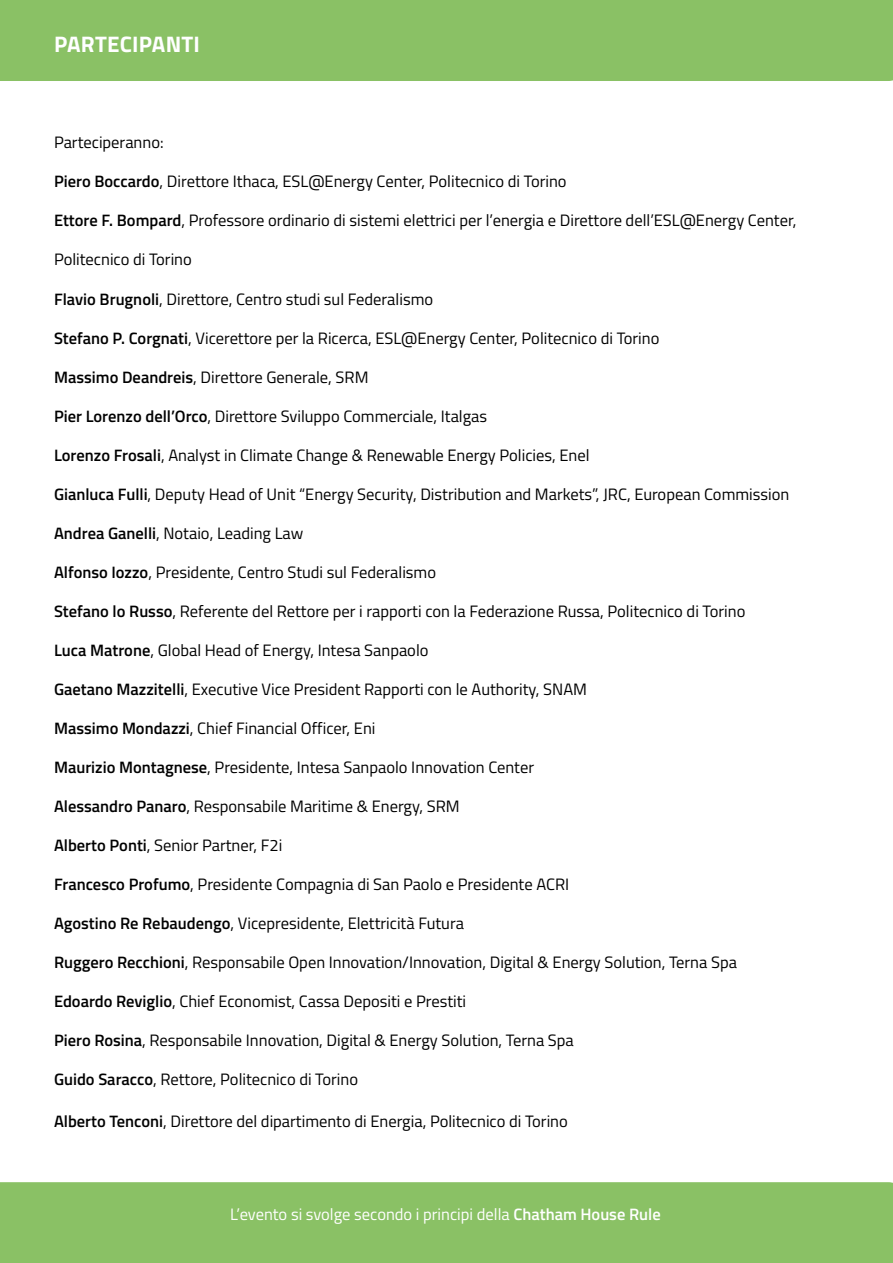
<style>
.page{position:relative;width:893px;height:1263px;background:#fff}
.page>*{position:absolute;margin:0;border:0;box-sizing:border-box;transform-origin:0 0}
.t1{font:700 22.5px "Titillium";letter-spacing:.01em;color:#fff}
.t2{font:16.5px "Titillium";color:#000}
.t3{font:16.5px "Titillium";color:#fff}
.s1{font-weight:600}
</style>
<div class="page">
<div style="left:0;top:0;width:893px;height:81px;background:#8ac165"></div>
<div style="left:0;top:1182px;width:893px;height:81px;background:#8ac165"></div>
<h1 class="t1" style="left:54px;top:26px;width:147px">PARTECIPANTI</h1>
<p class="t2" style="left:54px;top:131px;width:111px">Parteciperanno:</p>
<p class="t2" style="left:54px;top:170px;width:514px"><span class="s1">Piero Boccardo</span>, Direttore Ithaca, ESL@Energy Center, Politecnico di Torino</p>
<p class="t2" style="left:54px;top:209px;width:744px"><span class="s1">Ettore F. Bompard</span>, Professore ordinario di sistemi elettrici per l’energia e Direttore dell’ESL@Energy Center,</p>
<p class="t2" style="left:54px;top:248px;width:139px">Politecnico di Torino</p>
<p class="t2" style="left:54px;top:287px;width:381px"><span class="s1">Flavio Brugnoli</span>, Direttore, Centro studi sul Federalismo</p>
<p class="t2" style="left:54px;top:326px;width:607px"><span class="s1">Stefano P. Corgnati</span>, Vicerettore per la Ricerca, ESL@Energy Center, Politecnico di Torino</p>
<p class="t2" style="left:54px;top:365px;width:316px"><span class="s1">Massimo Deandreis</span>, Direttore Generale, SRM</p>
<p class="t2" style="left:54px;top:404px;width:435px"><span class="s1">Pier Lorenzo dell’Orco</span>, Direttore Sviluppo Commerciale, Italgas</p>
<p class="t2" style="left:54px;top:443px;width:537px"><span class="s1">Lorenzo Frosali</span>, Analyst in Climate Change &amp; Renewable Energy Policies, Enel</p>
<p class="t2" style="left:54px;top:482px;width:737px"><span class="s1">Gianluca Fulli</span>, Deputy Head of Unit “Energy Security, Distribution and Markets”, JRC, European Commission</p>
<p class="t2" style="left:54px;top:521px;width:251px"><span class="s1">Andrea Ganelli</span>, Notaio, Leading Law</p>
<p class="t2" style="left:54px;top:560px;width:384px"><span class="s1">Alfonso Iozzo</span>, Presidente, Centro Studi sul Federalismo</p>
<p class="t2" style="left:54px;top:599px;width:693px"><span class="s1">Stefano lo Russo</span>, Referente del Rettore per i rapporti con la Federazione Russa, Politecnico di Torino</p>
<p class="t2" style="left:54px;top:638px;width:376px"><span class="s1">Luca Matrone</span>, Global Head of Energy, Intesa Sanpaolo</p>
<p class="t2" style="left:54px;top:677px;width:535px"><span class="s1">Gaetano Mazzitelli</span>, Executive Vice President Rapporti con le Authority, SNAM</p>
<p class="t2" style="left:54px;top:716px;width:323px"><span class="s1">Massimo Mondazzi</span>, Chief Financial Officer, Eni</p>
<p class="t2" style="left:54px;top:755px;width:482px"><span class="s1">Maurizio Montagnese</span>, Presidente, Intesa Sanpaolo Innovation Center</p>
<p class="t2" style="left:54px;top:794px;width:407px"><span class="s1">Alessandro Panaro</span>, Responsabile Maritime &amp; Energy, SRM</p>
<p class="t2" style="left:54px;top:833px;width:230px"><span class="s1">Alberto Ponti</span>, Senior Partner, F2i</p>
<p class="t2" style="left:54px;top:872px;width:517px"><span class="s1">Francesco Profumo</span>, Presidente Compagnia di San Paolo e Presidente ACRI</p>
<p class="t2" style="left:54px;top:911px;width:411px"><span class="s1">Agostino Re Rebaudengo</span>, Vicepresidente, Elettricità Futura</p>
<p class="t2" style="left:54px;top:950px;width:684px"><span class="s1">Ruggero Recchioni</span>, Responsabile Open Innovation/Innovation, Digital &amp; Energy Solution, Terna Spa</p>
<p class="t2" style="left:54px;top:989px;width:414px"><span class="s1">Edoardo Reviglio</span>, Chief Economist, Cassa Depositi e Prestiti</p>
<p class="t2" style="left:54px;top:1028px;width:521px"><span class="s1">Piero Rosina</span>, Responsabile Innovation, Digital &amp; Energy Solution, Terna Spa</p>
<p class="t2" style="left:54px;top:1067px;width:306px"><span class="s1">Guido Saracco</span>, Rettore, Politecnico di Torino</p>
<p class="t2" style="left:54px;top:1109px;width:515px"><span class="s1">Alberto Tenconi</span>, Direttore del dipartimento di Energia, Politecnico di Torino</p>
<p class="t3" style="left:230px;top:1202px;width:432px">L’evento si svolge secondo i principi della <span class="s1">Chatham House Rule</span></p>
</div>
